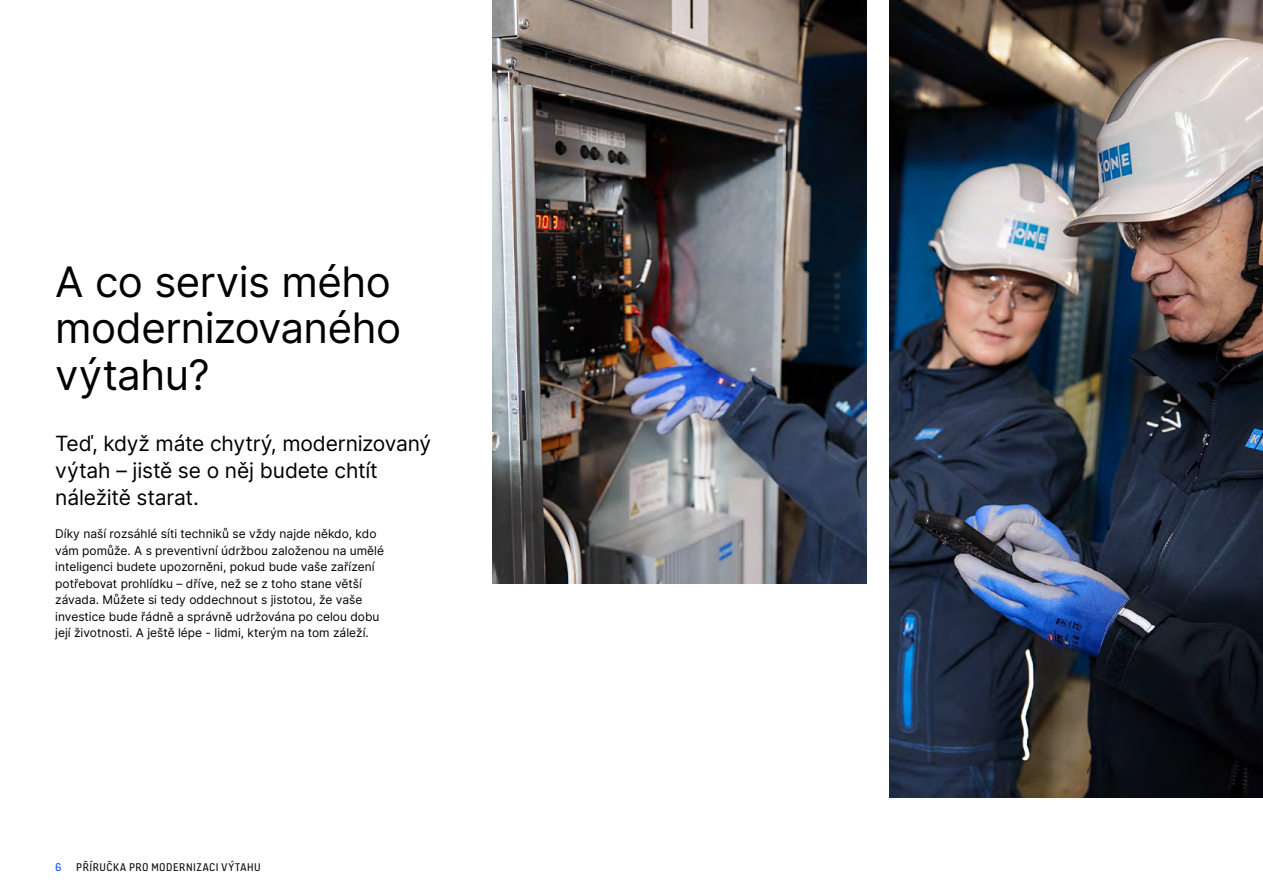
<style>
.page{position:relative;width:1263px;height:893px;background:#fff}
.page>*{position:absolute;margin:0;border:0;box-sizing:border-box;transform-origin:0 0}
.Headline_1{font:42px/46.5px "Inter";letter-spacing:-.01em;color:#000}
.Headline_2{font:21px/27px "Inter";letter-spacing:-.01em;color:#000}
.CZ_Bodycopy__first_paragraph{font:12px/16.5px "Inter";color:#000}
.t1{font:12px "KONE Information v 13";letter-spacing:.045em;color:#0c0c0c}
.s1{color:#004ff9}
</style>
<div class="page">
<img style="left:493px;top:0;width:770px;height:797px">
<div style="left:459px;top:585px;width:419px;height:308px;background:#fff"></div>
<div style="left:867px;top:0;width:21px;height:893px;background:#fff"></div>
<p class="Headline_1" style="left:55px;top:257px;width:347px">A co servis mého modernizovaného výtahu?</p>
<p class="Headline_2" style="left:55px;top:429px;width:377px">Teď, když máte chytrý, modernizovaný výtah – jistě se o něj budete chtít náležitě starat.</p>
<p class="CZ_Bodycopy__first_paragraph" style="left:55px;top:525px;width:330px">Díky naší rozsáhlé síti techniků se vždy najde někdo, kdo vám pomůže. A s preventivní údržbou založenou na umělé inteligenci budete upozorněni, pokud bude vaše zařízení potřebovat prohlídku – dříve, než se z toho stane větší závada. Můžete si tedy oddechnout s jistotou, že vaše investice bude řádně a správně udržována po celou dobu její životnosti. A ještě lépe - lidmi, kterým na tom záleží.</p>
<p class="t1" style="left:55px;top:859px;width:207px"><span class="s1">6</span> PŘÍRUČKA PRO MODERNIZACI VÝTAHU</p>
</div>
